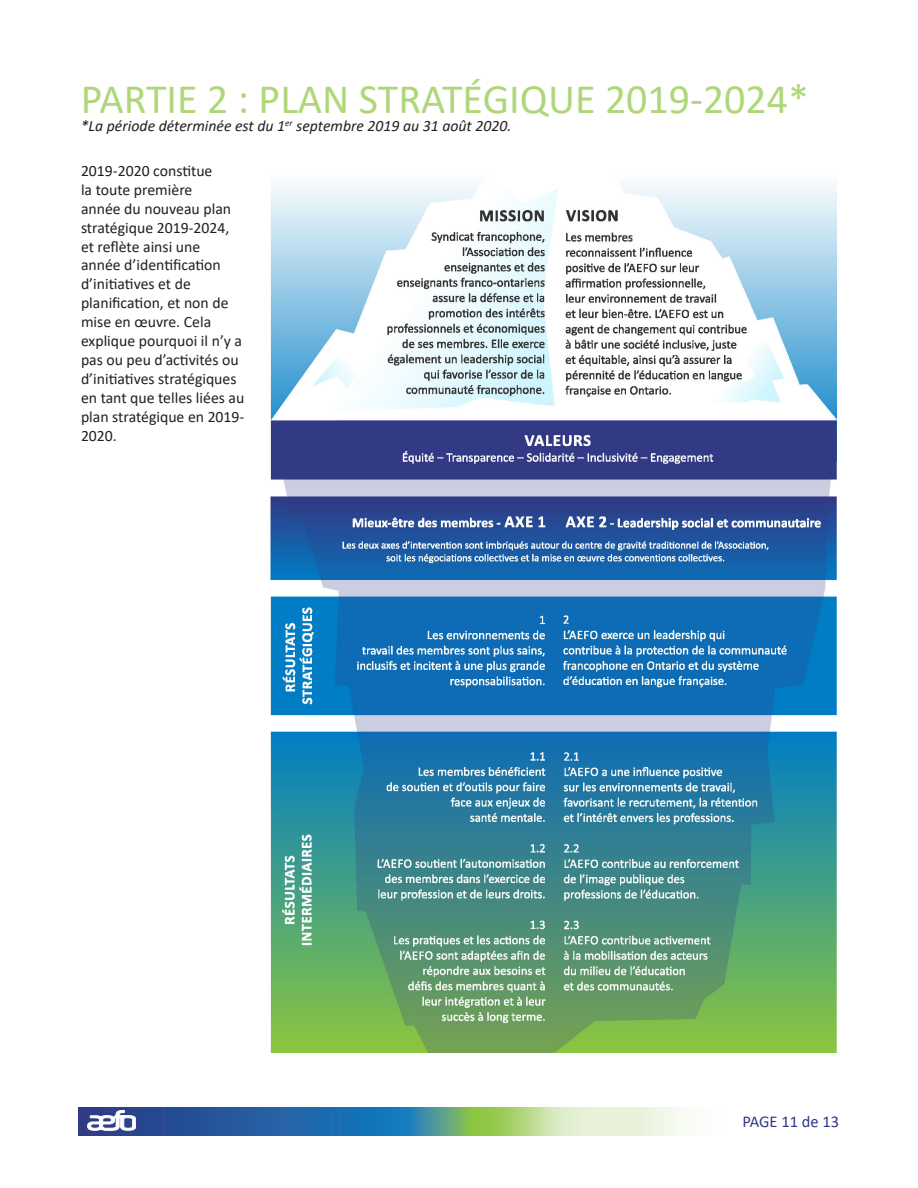
<style>
.page{position:relative;width:918px;height:1188px;background:#fff}
.page>*{position:absolute;margin:0;border:0;box-sizing:border-box;transform-origin:0 0}
.Titre_1{font:42px "Calibri";color:#afd779}
.pagination{font:16.5px "Calibri";color:#323984}
.t1{font:15.75px/18.9px "Calibri";color:#231f20}
.Titre_1-2{font:italic 15.75px "Calibri";color:#231f20}
</style>
<div class="page">
<svg style="left:79px;top:1107px;width:609px;height:28px;background:#6998a6"></svg>
<svg style="left:87px;top:1110px;width:49px;height:21px"></svg>
<img style="left:270px;top:183px;width:567px;height:870px">
<p class="Titre_1" style="left:81px;top:69px;width:730px">PARTIE 2 : PLAN STRATÉGIQUE 2019-2024*</p>
<p class="Titre_1-2" style="left:81px;top:115px;width:432px">*La période déterminée est du 1<sup>er</sup> septembre 2019 au 31 août 2020.</p>
<p class="t1" style="left:81px;top:161px;width:165px">2019-2020 constitue<br>la toute première<br>année du nouveau plan stratégique 2019-2024, et reflète ainsi une<br>année d’identification d’initiatives et de planification, et non de mise en œuvre. Cela explique pourquoi il n’y a pas ou peu d’activités ou d’initiatives stratégiques en tant que telles liées au plan stratégique en 2019-<br>2020.</p>
<p class="pagination" style="left:742px;top:1110px;width:98px">PAGE 11 de 13</p>
</div>
